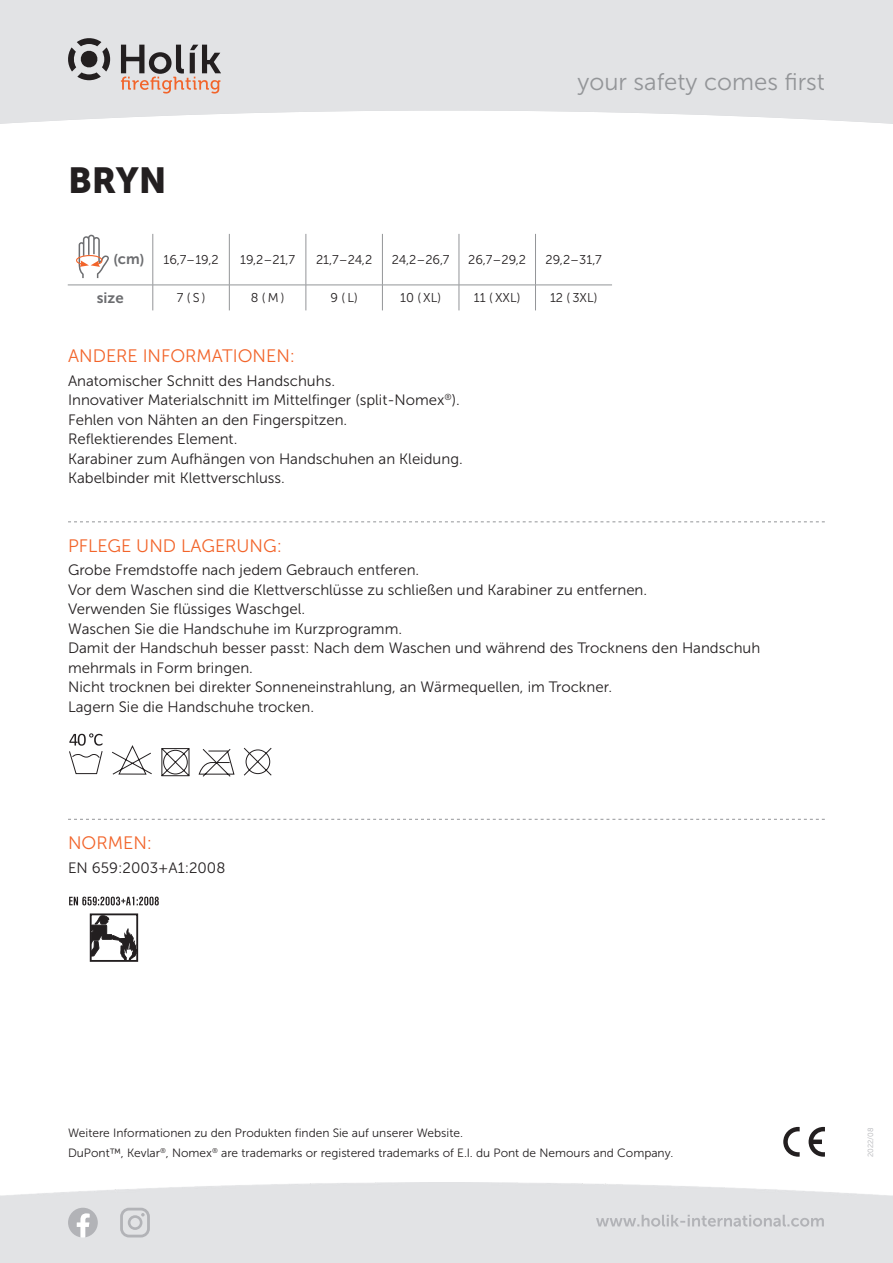
<style>
.page{position:relative;width:893px;height:1263px;background:#fff}
.page>*{position:absolute;margin:0;border:0;box-sizing:border-box;transform-origin:0 0}
.RODINA_HESDLINE_2__s{font:36px "Museo Sans 900";color:#231f20}
.t1{font:24px "Museo Sans 300";color:#939598}
.Nadpisek{font:18px "Museo Sans 300";color:#f2642a}
.Texty_2__strana{font:15px/19.5px "Museo Sans 300";color:#231f20}
.Tabulka_Prvni_sloupe{font:15px "Museo Sans 700";color:#6c6d70}
.Tabulka_Stred{font:12.75px "Museo Sans 300";color:#231f20}
.Vice_info_na_webu{font:12px "Museo Sans 300";color:#231f20}
.t2{font:7.5px "Museo Sans 300";color:#b2b3b7}
</style>
<div class="page">
<svg style="left:68px;top:38px;width:42px;height:42px;background:#959495"></svg>
<svg style="left:121px;top:45px;width:100px;height:49px;background:#b5a8a4"></svg>
<hr style="left:153px;top:234px;width:1px;height:51px;background:#939598">
<hr style="left:229px;top:234px;width:1px;height:51px;background:#939598">
<hr style="left:306px;top:234px;width:1px;height:51px;background:#939598">
<hr style="left:382px;top:234px;width:1px;height:51px;background:#939598">
<hr style="left:459px;top:234px;width:1px;height:51px;background:#939598">
<hr style="left:535px;top:234px;width:1px;height:51px;background:#939598">
<hr style="left:68px;top:285px;width:85px;height:1px;background:#939598">
<hr style="left:153px;top:285px;width:76px;height:1px;background:#939598">
<svg style="left:153px;top:285px;width:1px;height:25px"></svg>
<hr style="left:229px;top:285px;width:77px;height:1px;background:#939598">
<svg style="left:229px;top:285px;width:1px;height:25px"></svg>
<hr style="left:306px;top:285px;width:76px;height:1px;background:#939598">
<svg style="left:306px;top:285px;width:1px;height:25px"></svg>
<hr style="left:382px;top:285px;width:77px;height:1px;background:#939598">
<svg style="left:382px;top:285px;width:1px;height:25px"></svg>
<hr style="left:459px;top:285px;width:76px;height:1px;background:#939598">
<svg style="left:459px;top:285px;width:1px;height:25px"></svg>
<hr style="left:535px;top:285px;width:77px;height:1px;background:#939598">
<svg style="left:535px;top:286px;width:1px;height:24px"></svg>
<svg style="left:76px;top:235px;width:33px;height:43px"></svg>
<svg style="left:783px;top:1127px;width:17px;height:30px"></svg>
<svg style="left:809px;top:1127px;width:16px;height:30px"></svg>
<svg style="left:596px;top:1215px;width:228px;height:12px;background:#d0d1d4"></svg>
<svg style="left:68px;top:1208px;width:30px;height:29px"></svg>
<svg style="left:120px;top:1208px;width:30px;height:29px"></svg>
<svg style="left:68px;top:521px;width:757px;height:1px"></svg>
<svg style="left:68px;top:819px;width:757px;height:1px"></svg>
<svg style="left:69px;top:733px;width:203px;height:44px"></svg>
<div style="left:90px;top:913px;width:48px;height:49px;border:2px solid #231f20"></div>
<svg style="left:91px;top:915px;width:47px;height:47px"></svg>
<svg style="left:69px;top:897px;width:90px;height:8px"></svg>
<p class="RODINA_HESDLINE_2__s" style="left:68px;top:160px;width:100px">BRYN</p>
<h2 class="t1" style="left:578px;top:69px;width:249px">your safety comes first</h2>
<p class="Tabulka_Prvni_sloupe" style="left:113px;top:251px;width:33px">(cm)</p>
<p class="Tabulka_Stred" style="left:163px;top:253px;width:57px">16,7–19,2</p>
<p class="Tabulka_Stred" style="left:240px;top:253px;width:57px">19,2–21,7</p>
<p class="Tabulka_Stred" style="left:316px;top:253px;width:58px">21,7–24,2</p>
<p class="Tabulka_Stred" style="left:392px;top:253px;width:59px">24,2–26,7</p>
<p class="Tabulka_Stred" style="left:468px;top:253px;width:59px">26,7–29,2</p>
<p class="Tabulka_Stred" style="left:546px;top:253px;width:58px">29,2–31,7</p>
<p class="Tabulka_Prvni_sloupe" style="left:97px;top:290px;width:28px">size</p>
<p class="Tabulka_Stred" style="left:177px;top:291px;width:30px">7 (S)</p>
<p class="Tabulka_Stred" style="left:251px;top:291px;width:35px">8 (M)</p>
<p class="Tabulka_Stred" style="left:330px;top:291px;width:29px">9 (L )</p>
<p class="Tabulka_Stred" style="left:400px;top:291px;width:43px">10 ( XL )</p>
<p class="Tabulka_Stred" style="left:474px;top:291px;width:48px">11 ( XXL )</p>
<p class="Tabulka_Stred" style="left:550px;top:291px;width:49px">12 ( 3XL )</p>
<p class="Nadpisek" style="left:68px;top:346px;width:229px">ANDERE INFORMATIONEN:</p>
<p class="Texty_2__strana" style="left:68px;top:371px;width:396px">Anatomischer Schnitt des Handschuhs.<br>Innovativer Materialschnitt im Mittelfinger (split-Nomex<sup>®</sup>).<br>Fehlen von Nähten an den Fingerspitzen.<br>Reflektierendes Element.<br>Karabiner zum Aufhängen von Handschuhen an Kleidung.<br>Kabelbinder mit Klettverschluss.</p>
<p class="Nadpisek" style="left:68px;top:536px;width:215px">PFLEGE UND LAGERUNG:</p>
<p class="Texty_2__strana" style="left:68px;top:560px;width:353px">Grobe Fremdstoffe nach jedem Gebrauch entferen.</p>
<p class="Texty_2__strana" style="left:68px;top:580px;width:581px">Vor dem Waschen sind die Klettverschlüsse zu schließen und Karabiner zu entfernen.</p>
<p class="Texty_2__strana" style="left:68px;top:599px;width:239px">Verwenden Sie flüssiges Waschgel.</p>
<p class="Texty_2__strana" style="left:68px;top:619px;width:336px">Waschen Sie die Handschuhe im Kurzprogramm.</p>
<p class="Texty_2__strana" style="left:68px;top:638px;width:694px">Damit der Handschuh besser passt: Nach dem Waschen und während des Trocknens den Handschuh mehrmals in Form bringen.</p>
<p class="Texty_2__strana" style="left:68px;top:677px;width:546px">Nicht trocknen bei direkter Sonneneinstrahlung, an Wärmequellen, im Trockner.</p>
<p class="Texty_2__strana" style="left:68px;top:697px;width:248px">Lagern Sie die Handschuhe trocken.</p>
<p class="Nadpisek" style="left:68px;top:833px;width:86px">NORMEN:</p>
<p class="Texty_2__strana" style="left:68px;top:858px;width:159px">EN 659:2003+A1:2008</p>
<p class="Vice_info_na_webu" style="left:68px;top:1126px;width:396px">Weitere Informationen zu den Produkten finden Sie auf unserer Website.</p>
<p class="Vice_info_na_webu" style="left:68px;top:1146px;width:607px">DuPont™, Kevlar<sup>®</sup>, Nomex<sup>®</sup> are trademarks or registered trademarks of E.I. du Pont de Nemours and Company.</p>
<p class="t2" style="left:866px;top:1157px;width:31px;rotate:-90deg">2022/08</p>
</div>
